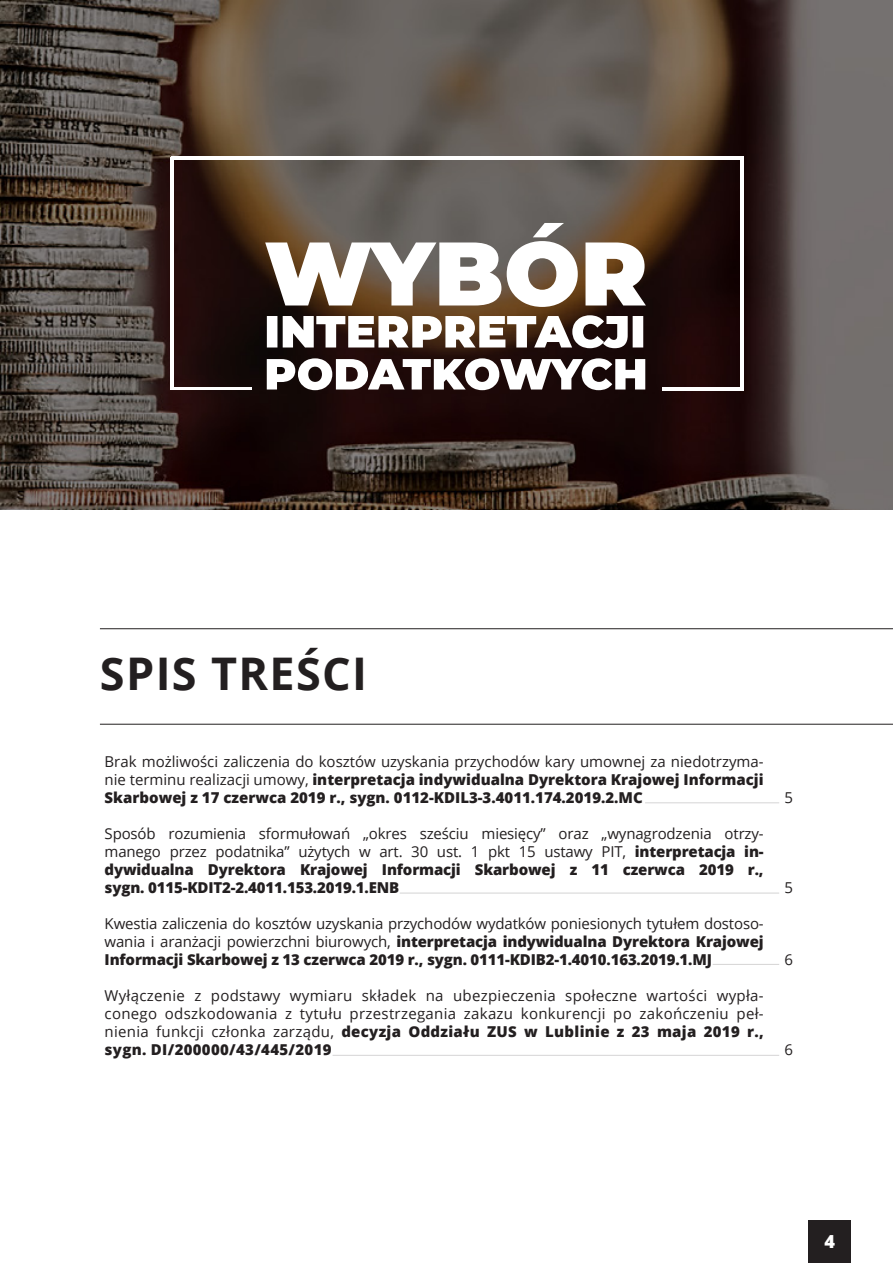
<style>
.page{position:relative;width:893px;height:1263px;background:#fff}
.page>*{position:absolute;margin:0;border:0;box-sizing:border-box;transform-origin:0 0}
.t1{font:700 45px "Open Sans";letter-spacing:.03em;color:#231f20}
.t2{font:800 18px "Open Sans";color:#fff}
.t3{font:15px/18px "Open Sans";letter-spacing:-.01em;color:#231f20;text-align:justify}
.t4{font:800 15px/18px "Open Sans";color:#231f20;text-align:justify}
.s1{font-weight:400}
.s2{font-weight:800}
</style>
<div class="page">
<hr style="left:400px;top:893px;width:379px;height:1px;background:#231f20">
<hr style="left:333px;top:1055px;width:446px;height:1px;background:#231f20">
<hr style="left:645px;top:802px;width:134px;height:1px;background:#231f20">
<hr style="left:713px;top:964px;width:66px;height:1px;background:#231f20">
<hr style="left:100px;top:628px;width:793px;height:1px;background:#231f20">
<hr style="left:100px;top:724px;width:793px;height:1px;background:#231f20">
<div style="left:809px;top:1221px;width:42px;height:42px;background:#231f20"></div>
<img style="left:0;top:0;width:893px;height:510px">
<img style="left:663px;top:388px;width:77px;height:3px">
<img style="left:740px;top:160px;width:3px;height:231px">
<img style="left:170px;top:387px;width:82px;height:3px">
<img style="left:170px;top:157px;width:3px;height:232px">
<img style="left:171px;top:157px;width:572px;height:3px">
<img style="left:265px;top:223px;width:381px;height:125px">
<h1 class="t1" style="left:100px;top:642px;width:269px">SPIS TREŚCI</h1>
<p class="t4" style="left:105px;top:752px;width:661px"><span class="s1">Brak możliwości zaliczenia do kosztów uzyskania przychodów kary umownej za niedotrzyma&shy;nie terminu realizacji umowy,</span> interpretacja indywidualna Dyrektora Krajowej Informacji Skarbowej z 17 czerwca 2019 r., sygn. 0112-KDIL3-3.4011.174.2019.2.MC</p>
<p class="t3" style="left:105px;top:824px;width:661px">Sposób rozumienia sformułowań „okres sześciu miesięcy” oraz „wynagrodzenia otrzy&shy;manego przez podatnika” użytych w art. 30 ust. 1 pkt 15 ustawy PIT, <span class="s2">interpretacja in&shy;dywidualna Dyrektora Krajowej Informacji Skarbowej z 11 czerwca 2019 r., sygn. 0115-KDIT2-2.4011.153.2019.1.ENB</span></p>
<p class="t3" style="left:105px;top:914px;width:661px">Kwestia zaliczenia do kosztów uzyskania przychodów wydatków poniesionych tytułem dostoso&shy;wania i aranżacji powierzchni biurowych, <span class="s2">interpretacja indywidualna Dyrektora Krajowej Informacji Skarbowej z 13 czerwca 2019 r., sygn. 0111-KDIB2-1.4010.163.2019.1.MJ</span></p>
<p class="t3" style="left:105px;top:986px;width:661px">Wyłączenie z podstawy wymiaru składek na ubezpieczenia społeczne wartości wypła&shy;conego odszkodowania z tytułu przestrzegania zakazu konkurencji po zakończeniu peł&shy;nienia funkcji członka zarządu, <span class="s2">decyzja Oddziału ZUS w Lublinie z 23 maja 2019 r., sygn. DI/200000/43/445/2019</span></p>
<p class="t3" style="left:784px;top:788px;width:10px">5</p>
<p class="t3" style="left:784px;top:878px;width:10px">5</p>
<p class="t3" style="left:784px;top:950px;width:10px">6</p>
<p class="t3" style="left:784px;top:1040px;width:10px">6</p>
<p class="t2" style="left:824px;top:1228px;width:12px">4</p>
</div>
